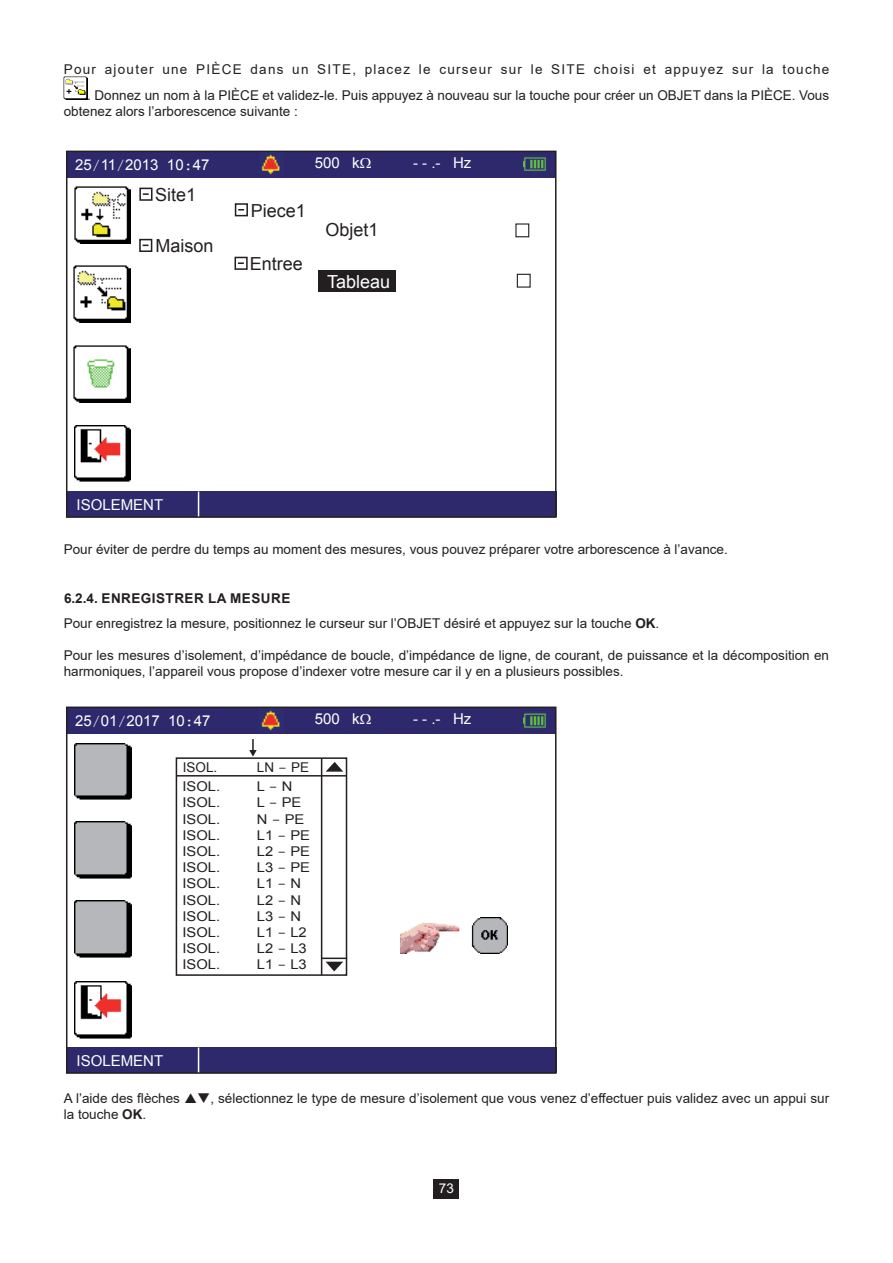
<style>
.page{position:relative;width:893px;height:1263px;background:#fff}
.page>*{position:absolute;margin:0;border:0;box-sizing:border-box;transform-origin:0 0}
.t1{font:18px "Arial";color:#231f20}
.t2{font:18px "Arial";color:#fff}
.t3{font:15px "Arial";color:#fff}
.Texte_0{font:13.5px/26.1px "Arial";color:#231f20;text-align:right}
.Texte_0-2{font:13.5px "Arial";color:#231f20;scale:1.09 1}
.t4{font:700 13.5px "Arial";letter-spacing:.035em;color:#231f20}
.t5{font:13.5px "Arial";color:#fff}
.s1{font-family:"Courier New"}
.s2{font-weight:700}
</style>
<div class="page">
<div style="left:434px;top:1179px;width:25px;height:19px;background:#231f20"></div>
<img style="left:64px;top:76px;width:23px;height:24px">
<div style="left:67px;top:152px;width:489px;height:25px;background:#2e296c"></div>
<div style="left:68px;top:491px;width:489px;height:26px;background:#2e296c"></div>
<svg style="left:198px;top:492px;width:1px;height:23px"></svg>
<div style="left:66px;top:151px;width:490px;height:367px;border:2px solid #231f20"></div>
<img style="left:74px;top:425px;width:57px;height:57px">
<img style="left:73px;top:345px;width:58px;height:57px">
<img style="left:523px;top:157px;width:23px;height:14px">
<img style="left:259px;top:153px;width:24px;height:22px">
<div style="left:318px;top:270px;width:77px;height:21px;background:#231f20"></div>
<div style="left:515px;top:223px;width:14px;height:14px;border:1px solid #231f20"></div>
<div style="left:517px;top:274px;width:14px;height:14px;border:1px solid #231f20"></div>
<div style="left:139px;top:188px;width:14px;height:13px;border:2px solid #231f20"></div>
<svg style="left:143px;top:193px;width:6px;height:2px"></svg>
<div style="left:235px;top:203px;width:13px;height:13px;border:2px solid #231f20"></div>
<div style="left:234px;top:257px;width:14px;height:13px;border:2px solid #231f20"></div>
<svg style="left:238px;top:262px;width:6px;height:2px"></svg>
<div style="left:139px;top:239px;width:13px;height:13px;border:2px solid #231f20"></div>
<img style="left:74px;top:186px;width:57px;height:57px">
<img style="left:73px;top:265px;width:58px;height:57px">
<div style="left:67px;top:708px;width:489px;height:25px;background:#2e296c"></div>
<div style="left:68px;top:1047px;width:489px;height:25px;background:#2e296c"></div>
<svg style="left:198px;top:1047px;width:1px;height:24px"></svg>
<div style="left:66px;top:706px;width:490px;height:368px;border:2px solid #231f20"></div>
<img style="left:259px;top:708px;width:25px;height:23px">
<img style="left:74px;top:981px;width:58px;height:58px">
<img style="left:74px;top:743px;width:58px;height:57px">
<img style="left:74px;top:821px;width:58px;height:58px">
<img style="left:74px;top:900px;width:58px;height:58px">
<img style="left:523px;top:713px;width:23px;height:15px">
<hr style="left:321px;top:758px;width:1px;height:217px;background:#231f20">
<hr style="left:322px;top:957px;width:24px;height:2px;background:#231f20">
<svg style="left:326px;top:762px;width:17px;height:10px"></svg>
<svg style="left:326px;top:962px;width:17px;height:9px"></svg>
<svg style="left:249px;top:739px;width:8px;height:17px"></svg>
<img style="left:400px;top:917px;width:107px;height:36px">
<div style="left:176px;top:757px;width:171px;height:219px;border:2px solid #231f20"></div>
<hr style="left:176px;top:775px;width:170px;height:1px;background:#231f20">
<p class="Texte_0" style="left:64px;top:56px;width:767px">Pour ajouter une PIÈCE dans un SITE, placez le curseur sur le SITE choisi et appuyez sur la touche . Donnez un nom à la PIÈCE et validez-le. Puis appuyez à nouveau sur la touche pour créer un OBJET dans la PIÈCE. Vous</p>
<p class="Texte_0" style="left:64px;top:98px;width:236px">obtenez alors l’arborescence suivante :</p>
<p class="t3" style="left:75px;top:155px;width:136px">25<span class="s1">/</span>11<span class="s1">/</span>2013 10<span class="s1">:</span>47</p>
<p class="t1" style="left:155px;top:182px;width:43px">Site1</p>
<p class="t1" style="left:156px;top:234px;width:60px">Maison</p>
<p class="t3" style="left:315px;top:153px;width:47px">500 k</p>
<p class="t3" style="left:413px;top:153px;width:60px">- - .- Hz</p>
<p class="t1" style="left:251px;top:198px;width:57px">Piece1</p>
<p class="t1" style="left:250px;top:252px;width:55px">Entree</p>
<p class="t1" style="left:326px;top:218px;width:55px">Objet1</p>
<p class="t2" style="left:327px;top:270px;width:65px">Tableau</p>
<p class="t3" style="left:77px;top:494px;width:88px">ISOLEMENT</p>
<p class="Texte_0" style="left:64px;top:536px;width:666px">Pour éviter de perdre du temps au moment des mesures, vous pouvez préparer votre arborescence à l’avance.</p>
<p class="t4" style="left:64px;top:589px;width:228px">6.2.4. ENREGISTRER LA MESURE</p>
<p class="Texte_0" style="left:64px;top:610px;width:597px">Pour enregistrez la mesure, positionnez le curseur sur l’OBJET désiré et appuyez sur la touche <span class="s2">OK</span>.</p>
<p class="Texte_0" style="left:64px;top:647px;width:767px;line-height:16.2px;text-align:left">Pour les mesures d’isolement, d’impédance de boucle, d’impédance de ligne, de courant, de puissance et la décomposition en harmoniques, l’appareil vous propose d’indexer votre mesure car il y en a plusieurs possibles.</p>
<p class="t3" style="left:75px;top:711px;width:137px">25<span class="s1">/</span>01<span class="s1">/</span>2017 10<span class="s1">:</span>47</p>
<p class="t3" style="left:315px;top:709px;width:47px">500 k</p>
<p class="t3" style="left:413px;top:709px;width:60px">- - .- Hz</p>
<p class="Texte_0" style="left:183px;top:754px;width:36px">ISOL.</p>
<p class="Texte_0" style="left:257px;top:754px;width:54px">LN <span class="s1">-</span> PE</p>
<p class="Texte_0-2" style="left:182px;top:778px;width:36px">ISOL.</p>
<p class="Texte_0-2" style="left:257px;top:778px;width:34px">L <span class="s1">-</span> N</p>
<p class="Texte_0-2" style="left:182px;top:794px;width:36px">ISOL.</p>
<p class="Texte_0-2" style="left:257px;top:794px;width:42px">L <span class="s1">-</span> PE</p>
<p class="Texte_0-2" style="left:182px;top:810px;width:36px">ISOL.</p>
<p class="Texte_0-2" style="left:257px;top:810px;width:45px">N <span class="s1">-</span> PE</p>
<p class="Texte_0-2" style="left:182px;top:826px;width:36px">ISOL.</p>
<p class="Texte_0-2" style="left:257px;top:826px;width:50px">L1 <span class="s1">-</span> PE</p>
<p class="Texte_0-2" style="left:182px;top:842px;width:36px">ISOL.</p>
<p class="Texte_0-2" style="left:257px;top:842px;width:50px">L2 <span class="s1">-</span> PE</p>
<p class="Texte_0-2" style="left:182px;top:859px;width:36px">ISOL.</p>
<p class="Texte_0-2" style="left:257px;top:859px;width:50px">L3 <span class="s1">-</span> PE</p>
<p class="Texte_0-2" style="left:182px;top:875px;width:36px">ISOL.</p>
<p class="Texte_0-2" style="left:257px;top:875px;width:42px">L1 <span class="s1">-</span> N</p>
<p class="Texte_0-2" style="left:182px;top:891px;width:36px">ISOL.</p>
<p class="Texte_0-2" style="left:257px;top:891px;width:42px">L2 <span class="s1">-</span> N</p>
<p class="Texte_0-2" style="left:182px;top:907px;width:36px">ISOL.</p>
<p class="Texte_0-2" style="left:257px;top:907px;width:42px">L3 <span class="s1">-</span> N</p>
<p class="Texte_0-2" style="left:182px;top:923px;width:36px">ISOL.</p>
<p class="Texte_0-2" style="left:257px;top:923px;width:47px">L1 <span class="s1">-</span> L2</p>
<p class="Texte_0-2" style="left:182px;top:940px;width:36px">ISOL.</p>
<p class="Texte_0-2" style="left:257px;top:940px;width:47px">L2 <span class="s1">-</span> L3</p>
<p class="Texte_0-2" style="left:182px;top:956px;width:36px">ISOL.</p>
<p class="Texte_0-2" style="left:257px;top:956px;width:47px">L1 <span class="s1">-</span> L3</p>
<p class="t3" style="left:77px;top:1050px;width:88px">ISOLEMENT</p>
<p class="Texte_0" style="left:64px;top:1085px;width:118px">A l’aide des flèches</p>
<p class="Texte_0" style="left:197px;top:1085px;width:633px">❑, sélectionnez le type de mesure d’isolement que vous venez d’effectuer puis validez avec un appui sur</p>
<p class="Texte_0" style="left:64px;top:1101px;width:84px">la touche <span class="s2">OK</span>.</p>
<p class="t5" style="left:439px;top:1179px;width:17px">73</p>
</div>
